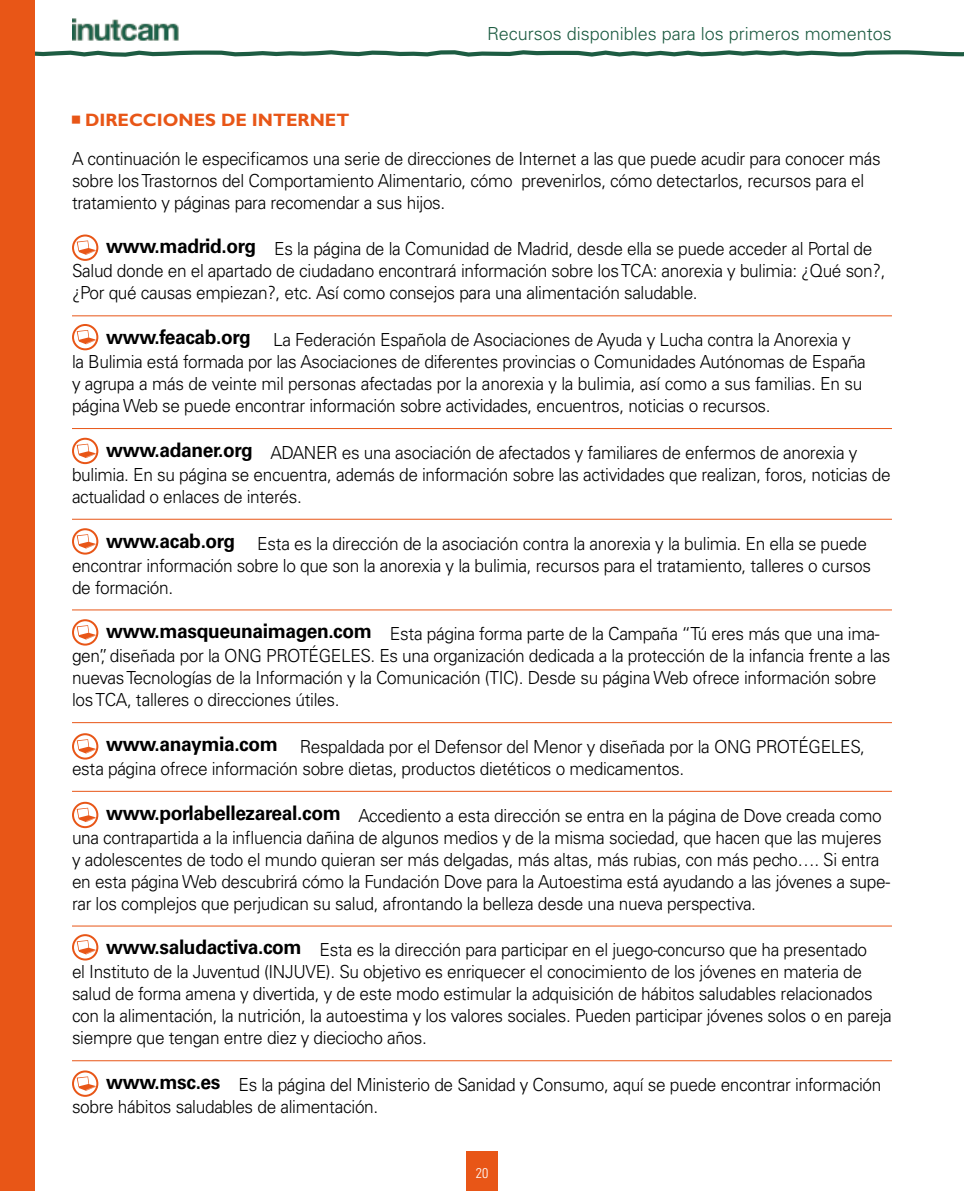
<style>
.page{position:relative;width:964px;height:1191px;background:#fff}
.page>*{position:absolute;margin:0;border:0;box-sizing:border-box;transform-origin:0 0}
.t1{font:300 18px/22px "Univers LT Std";letter-spacing:-.02em;color:#000;scale:.96 1}
.t2{font:300 18px "Univers LT Std";color:#1d5c42}
.t3{font:700 18px "Gill Sans Std";color:#e85617}
.t4{font:300 condensed 14px "Univers LT Std";color:#fff}
.s1{font-weight:700;font-size:20px}
</style>
<div class="page">
<img style="left:72px;top:18px;width:106px;height:23px">
<svg style="left:34px;top:48px;width:930px;height:11px"></svg>
<div style="left:466px;top:1152px;width:31px;height:39px;background:#e85617"></div>
<div style="left:0;top:0;width:34px;height:1191px;background:#e85617"></div>
<hr style="left:72px;top:315px;width:820px;height:1px;background:#e85617">
<hr style="left:72px;top:428px;width:820px;height:1px;background:#e85617">
<hr style="left:72px;top:519px;width:820px;height:1px;background:#e85617">
<hr style="left:72px;top:609px;width:820px;height:1px;background:#e85617">
<hr style="left:72px;top:722px;width:820px;height:1px;background:#e85617">
<hr style="left:72px;top:791px;width:820px;height:1px;background:#e85617">
<hr style="left:72px;top:925px;width:820px;height:1px;background:#e85617">
<hr style="left:72px;top:1060px;width:820px;height:1px;background:#e85617">
<svg style="left:73px;top:235px;width:24px;height:25px"></svg>
<div style="left:72px;top:234px;width:26px;height:27px;border:2px solid #e85617;border-radius:50%"></div>
<svg style="left:77px;top:240px;width:19px;height:15px"></svg>
<svg style="left:73px;top:325px;width:24px;height:24px"></svg>
<div style="left:72px;top:324px;width:26px;height:26px;border:2px solid #e85617;border-radius:50%"></div>
<svg style="left:77px;top:330px;width:19px;height:14px"></svg>
<svg style="left:73px;top:439px;width:24px;height:24px"></svg>
<div style="left:72px;top:438px;width:26px;height:26px;border:2px solid #e85617;border-radius:50%"></div>
<svg style="left:77px;top:444px;width:19px;height:14px"></svg>
<svg style="left:73px;top:529px;width:24px;height:24px"></svg>
<div style="left:72px;top:528px;width:26px;height:26px;border:2px solid #e85617;border-radius:50%"></div>
<svg style="left:77px;top:534px;width:19px;height:14px"></svg>
<svg style="left:73px;top:620px;width:24px;height:24px"></svg>
<div style="left:72px;top:619px;width:26px;height:26px;border:2px solid #e85617;border-radius:50%"></div>
<svg style="left:77px;top:625px;width:19px;height:14px"></svg>
<svg style="left:73px;top:734px;width:24px;height:24px"></svg>
<div style="left:72px;top:733px;width:26px;height:26px;border:2px solid #e85617;border-radius:50%"></div>
<svg style="left:77px;top:739px;width:19px;height:14px"></svg>
<svg style="left:73px;top:802px;width:24px;height:25px"></svg>
<div style="left:72px;top:801px;width:26px;height:27px;border:2px solid #e85617;border-radius:50%"></div>
<svg style="left:77px;top:807px;width:19px;height:15px"></svg>
<svg style="left:73px;top:935px;width:24px;height:24px"></svg>
<div style="left:72px;top:934px;width:26px;height:26px;border:2px solid #e85617;border-radius:50%"></div>
<svg style="left:77px;top:940px;width:19px;height:14px"></svg>
<svg style="left:73px;top:1071px;width:24px;height:24px"></svg>
<div style="left:72px;top:1070px;width:26px;height:26px;border:2px solid #e85617;border-radius:50%"></div>
<svg style="left:77px;top:1076px;width:19px;height:14px"></svg>
<p class="t2" style="left:487px;top:23px;width:406px">Recursos disponibles para los primeros momentos</p>
<p class="t3" style="left:85px;top:109px;width:266px">DIRECCIONES DE INTERNET</p>
<p class="t1" style="left:72px;top:147px;width:844px">A continuación le especificamos una serie de direcciones de Internet a las que puede acudir para conocer más sobre los Trastornos del Comportamiento Alimentario, cómo prevenirlos, cómo detectarlos, recursos para el tratamiento y páginas para recomendar a sus hijos.</p>
<p class="t1" style="left:72px;top:238px;width:849px;text-indent:34px"><span class="s1">www.madrid.org</span> Es la página de la Comunidad de Madrid, desde ella se puede acceder al Portal de<br>Salud donde en el apartado de ciudadano encontrará información sobre los TCA: anorexia y bulimia: ¿Qué son?, ¿Por qué causas empiezan?, etc. Así como consejos para una alimentación saludable.</p>
<p class="t1" style="left:72px;top:329px;width:828px;text-indent:34px"><span class="s1">www.feacab.org</span> La Federación Española de Asociaciones de Ayuda y Lucha contra la Anorexia y la Bulimia está formada por las Asociaciones de diferentes provincias o Comunidades Autónomas de España y agrupa a más de veinte mil personas afectadas por la anorexia y la bulimia, así como a sus familias. En su página Web se puede encontrar información sobre actividades, encuentros, noticias o recursos.</p>
<p class="t1" style="left:72px;top:441px;width:854px;text-indent:34px"><span class="s1">www.adaner.org</span> ADANER es una asociación de afectados y familiares de enfermos de anorexia y bulimia. En su página se encuentra, además de información sobre las actividades que realizan, foros, noticias de actualidad o enlaces de interés.</p>
<p class="t1" style="left:72px;top:532px;width:834px;text-indent:34px"><span class="s1">www.acab.org</span> Esta es la dirección de la asociación contra la anorexia y la bulimia. En ella se puede encontrar información sobre lo que son la anorexia y la bulimia, recursos para el tratamiento, talleres o cursos de formación.</p>
<p class="t1" style="left:72px;top:623px;width:854px;text-indent:34px"><span class="s1">www.masqueunaimagen.com</span> Esta página forma parte de la Campaña “Tú eres más que una ima&shy;gen”, diseñada por la ONG PROTÉGELES. Es una organización dedicada a la protección de la infancia frente a las nuevas Tecnologías de la Información y la Comunicación (TIC). Desde su página Web ofrece información sobre los TCA, talleres o direcciones útiles.</p>
<p class="t1" style="left:72px;top:735px;width:827px;text-indent:34px"><span class="s1">www.anaymia.com</span> Respaldada por el Defensor del Menor y diseñada por la ONG PROTÉGELES, esta página ofrece información sobre dietas, productos dietéticos o medicamentos.</p>
<p class="t1" style="left:72px;top:804px;width:854px;text-indent:34px"><span class="s1">www.porlabellezareal.com</span> Accediento a esta dirección se entra en la página de Dove creada como una contrapartida a la influencia dañina de algunos medios y de la misma sociedad, que hacen que las mujeres y adolescentes de todo el mundo quieran ser más delgadas, más altas, más rubias, con más pecho…. Si entra en esta página Web descubrirá cómo la Fundación Dove para la Autoestima está ayudando a las jóvenes a supe&shy;rar los complejos que perjudican su salud, afrontando la belleza desde una nueva perspectiva.</p>
<p class="t1" style="left:72px;top:939px;width:855px;text-indent:34px"><span class="s1">www.saludactiva.com</span> Esta es la dirección para participar en el juego-concurso que ha presentado<br>el Instituto de la Juventud (INJUVE). Su objetivo es enriquecer el conocimiento de los jóvenes en materia de salud de forma amena y divertida, y de este modo estimular la adquisición de hábitos saludables relacionados con la alimentación, la nutrición, la autoestima y los valores sociales. Pueden participar jóvenes solos o en pareja siempre que tengan entre diez y dieciocho años.</p>
<p class="t1" style="left:72px;top:1073px;width:845px;text-indent:34px"><span class="s1">www.msc.es</span> Es la página del Ministerio de Sanidad y Consumo, aquí se puede encontrar información sobre hábitos saludables de alimentación.</p>
<p class="t4" style="left:476px;top:1164px;width:14px">20</p>
</div>
